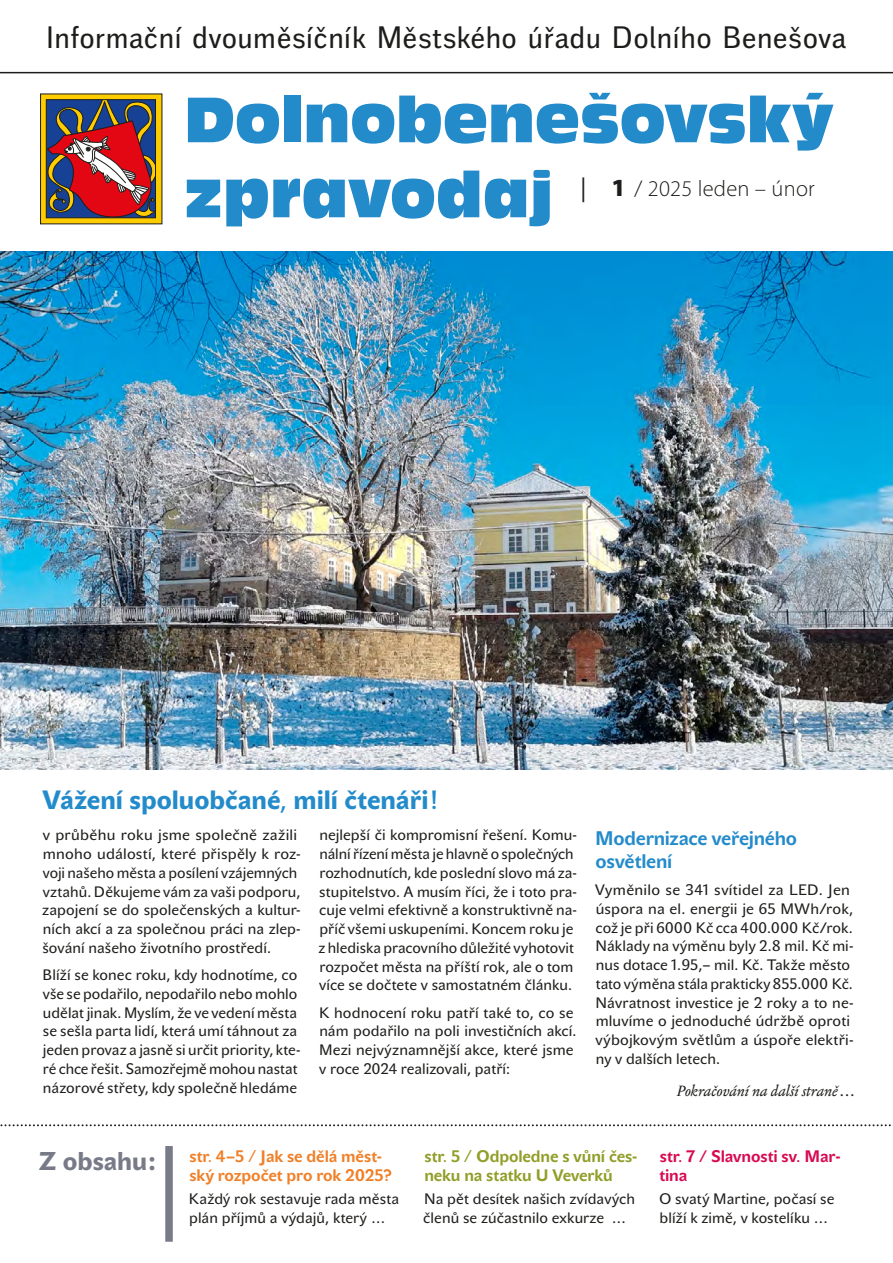
<style>
.page{position:relative;width:893px;height:1263px;background:#fff}
.page>*{position:absolute;margin:0;border:0;box-sizing:border-box;transform-origin:0 0}
.t1{font:60px/75px "Incised 901 BTCE Compact";color:#248bcb}
.t2{font:30px "Walbaum Grotesk Text";letter-spacing:.005em;color:#1d1d1b}
.t3{font:700 26.25px "John Sans";color:#248bcb}
.t4{font:700 25.5px "John Sans";color:#777a87}
.t5{font:300 22.5px "Myriad Pro";letter-spacing:.01em;color:#1d1d1b}
.t6{font:600 19.5px/23.4px "John Sans";letter-spacing:-.01em;color:#248bcb}
.t7{font:600 16.5px/19.5px "John Sans";letter-spacing:-.005em;color:#919e28}
.t8{font:600 16.5px/19.5px "John Sans";color:#f08028}
.t9{font:600 16.5px/19.5px "John Sans";letter-spacing:-.01em;color:#d80951}
.t10{font:15px/18.8px "John Sans";letter-spacing:.005em;color:#1d1d1b}
.t11{font:italic 15px "Jannon 10 Pro";letter-spacing:.005em;color:#1d1d1b}
.s1{font-weight:400;font-size:24.75px}
.s2{font-weight:900;font-size:24.75px}
.s3{font-weight:400}
.s4{font-weight:500}
.s5{font-family:"Walbaum Grotesk Text";font-weight:400}
</style>
<div class="page">
<img style="left:0;top:251px;width:893px;height:518px">
<svg style="left:40px;top:93px;width:122px;height:131px;background:#915544"></svg>
<hr style="left:0;top:72px;width:893px;height:1px;background:#1d1d1b">
<svg style="left:0;top:1124px;width:893px;height:2px"></svg>
<div style="left:165px;top:1146px;width:8px;height:96px;background:#777a87"></div>
<h2 class="t2" style="left:46px;top:21px;width:802px">Informační dvouměsíčník Městského úřadu Dolního Benešova</h2>
<h1 class="t1" style="left:184px;top:81px;width:651px">Dolnobenešovský zpravodaj</h1>
<h3 class="t5" style="left:580px;top:175px;width:236px"><span class="s1">|</span> <span class="s2">1</span> / 2025 leden – únor</h3>
<h3 class="t3" style="left:43px;top:784px;width:397px">Vážení spoluobčané<span class="s3">,</span> milí čtenáři<span class="s4">!</span></h3>
<p class="t10" style="left:42px;top:826px;width:260px">v průběhu roku jsme společně zažili mnoho událostí, které přispěly k roz&shy;voji našeho města a posílení vzájemných vztahů. Děkujeme vám za vaši podporu, zapojení se do společenských a kultur&shy;ních akcí a za společnou práci na zlep&shy;šování našeho životního prostředí.</p>
<p class="t10" style="left:43px;top:966px;width:260px">Blíží se konec roku, kdy hodnotíme, co vše se podařilo, nepodařilo nebo mohlo udělat jinak. Myslím, že ve vedení města se sešla parta lidí, která umí táhnout za jeden provaz a jasně si určit priority, kte&shy;ré chce řešit. Samozřejmě mohou nastat názorové střety, kdy společně hledáme</p>
<p class="t10" style="left:319px;top:826px;width:260px">nejlepší či kompromisní řešení. Komu&shy;nální řízení města je hlavně o společných rozhodnutích, kde poslední slovo má za&shy;stupitelstvo. A musím říci, že i toto pra&shy;cuje velmi efektivně a konstruktivně na&shy;příč všemi uskupeními. Koncem roku je z hlediska pracovního důležité vyhotovit rozpočet města na příští rok, ale o tom více se dočtete v samostatném článku.</p>
<p class="t10" style="left:319px;top:1003px;width:259px">K hodnocení roku patří také to, co se nám podařilo na poli investičních akcí.<br>Mezi nejvýznamnější akce, které jsme v roce 2024 realizovali, patří:</p>
<h3 class="t6" style="left:595px;top:826px;width:203px">Modernizace veřejného osvětlení</h3>
<p class="t10" style="left:595px;top:881px;width:260px">Vyměnilo se 341 svítidel za LED. Jen úspora na el. energii je 65 MWh/rok, což je při 6000 Kč cca 400.000 Kč/rok.<br>Náklady na výměnu byly 2.8 mil. Kč mi&shy;nus dotace 1.95,– mil. Kč. Takže město tato výměna stála prakticky 855.000 Kč.<br>Návratnost investice je 2 roky a to ne&shy;mluvíme o jednoduché údržbě oproti výbojkovým světlům a úspoře elektři&shy;ny v dalších letech.</p>
<p class="t11" style="left:677px;top:1081px;width:179px">Pokračování na další straně …</p>
<h3 class="t4" style="left:39px;top:1146px;width:118px">Z obsahu:</h3>
<p class="t7" style="left:424px;top:1147px;width:215px">str<span class="s3">.</span> 5 <span class="s5">/</span> Odpoledne s vůní čes‑ neku na statku U Veverků</p>
<p class="t10" style="left:423px;top:1190px;width:213px">Na pět desítek našich zvídavých členů se zúčastnilo exkurze …</p>
<p class="t8" style="left:189px;top:1147px;width:204px">str<span class="s3">.</span> 4–5 <span class="s5">/</span> Jak se dělá měst‑ ský rozpočet pro rok 2025?</p>
<p class="t10" style="left:189px;top:1190px;width:212px">Každý rok sestavuje rada města plán příjmů a výdajů, který …</p>
<p class="t9" style="left:659px;top:1147px;width:183px">str<span class="s3">.</span> 7 <span class="s3">/</span> Slavnosti sv<span class="s3">.</span> Mar‑ tina</p>
<p class="t10" style="left:659px;top:1190px;width:177px">O svatý Martine, počasí se blíží k zimě, v kostelíku …</p>
</div>
